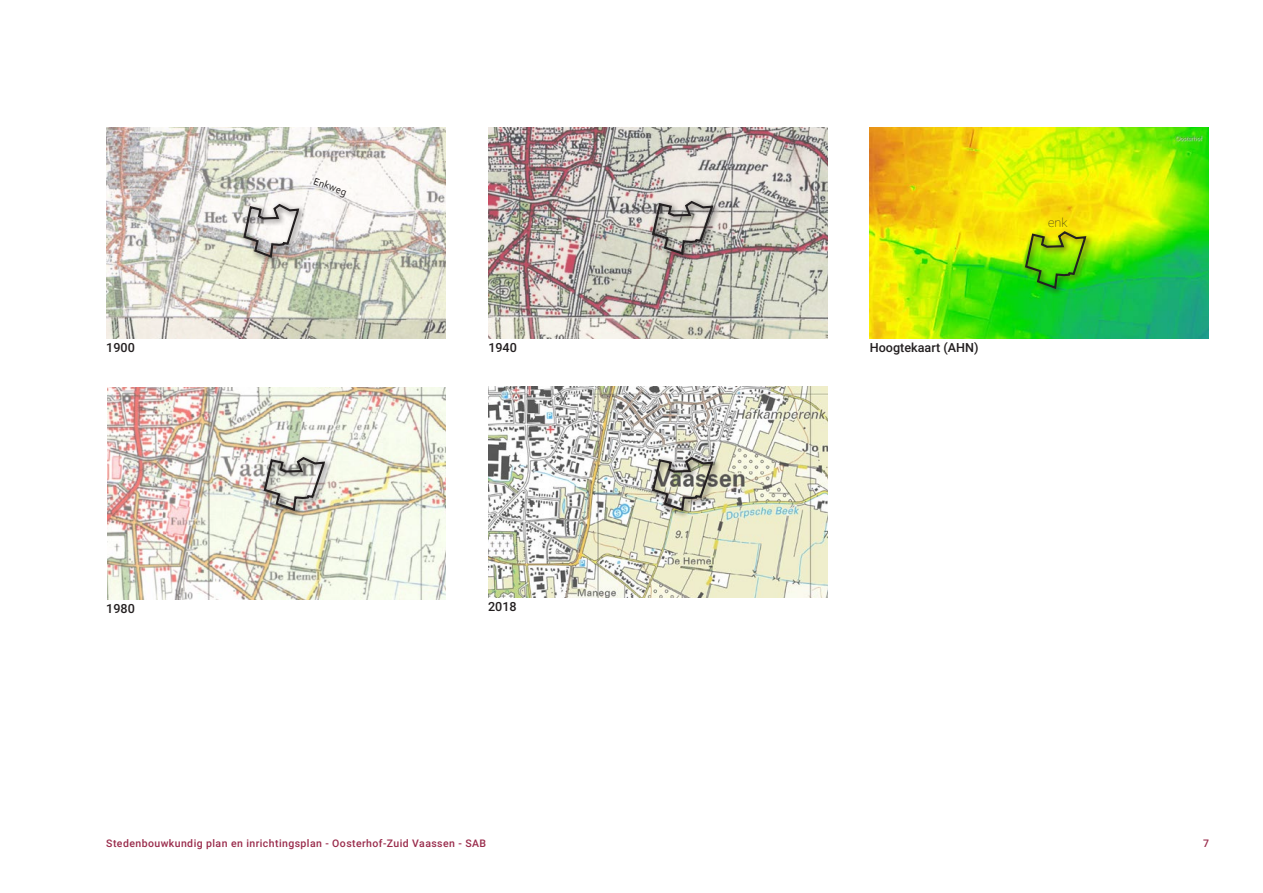
<style>
.page{position:relative;width:1263px;height:893px;background:#fff}
.page>*{position:absolute;margin:0;border:0;box-sizing:border-box;transform-origin:0 0}
.t1{font:500 12.6px "Roboto";color:#231f20}
.t2{font:100 12.6px "Roboto";color:#231f20}
.t3{font:500 10.5px "Roboto";letter-spacing:.04em;color:#992b4b}
.Basistekst{font:10.5px "Corbel";color:#231f20}
</style>
<div class="page">
<img style="left:106px;top:128px;width:339px;height:211px">
<img style="left:488px;top:128px;width:339px;height:211px">
<img style="left:108px;top:388px;width:337px;height:211px">
<img style="left:488px;top:386px;width:339px;height:211px">
<div style="left:649px;top:454px;width:71px;height:64px;background:#231f20;opacity:.75"></div>
<svg style="left:651px;top:456px;width:64px;height:56px;background:#a8a79b"></svg>
<div style="left:261px;top:454px;width:71px;height:64px;background:#231f20;opacity:.75"></div>
<svg style="left:262px;top:456px;width:64px;height:56px;background:#bab7af"></svg>
<div style="left:649px;top:198px;width:71px;height:64px;background:#231f20;opacity:.75"></div>
<svg style="left:651px;top:200px;width:64px;height:56px;background:#a7a19c"></svg>
<div style="left:241px;top:201px;width:65px;height:64px;background:#231f20;opacity:.75"></div>
<svg style="left:242px;top:203px;width:59px;height:56px"></svg>
<img style="left:870px;top:128px;width:339px;height:210px">
<div style="left:1022px;top:228px;width:71px;height:68px;background:#231f20;opacity:.75"></div>
<img style="left:1024px;top:230px;width:64px;height:60px">
<p class="t1" style="left:106px;top:339px;width:30px">1900</p>
<p class="t1" style="left:106px;top:599px;width:30px">1980</p>
<p class="Basistekst" style="left:316px;top:174px;width:36px;rotate:20deg">Enkweg</p>
<p class="t1" style="left:488px;top:339px;width:30px">1940</p>
<p class="t1" style="left:488px;top:598px;width:30px">2018</p>
<p class="t1" style="left:870px;top:339px;width:110px">Hoogtekaart (AHN)</p>
<p class="t2" style="left:1048px;top:214px;width:21px">enk</p>
<p class="t3" style="left:106px;top:835px;width:381px">Stedenbouwkundig plan en inrichtingsplan - Oosterhof-Zuid Vaassen - SAB</p>
<p class="t3" style="left:1203px;top:835px;width:7px">7</p>
</div>
